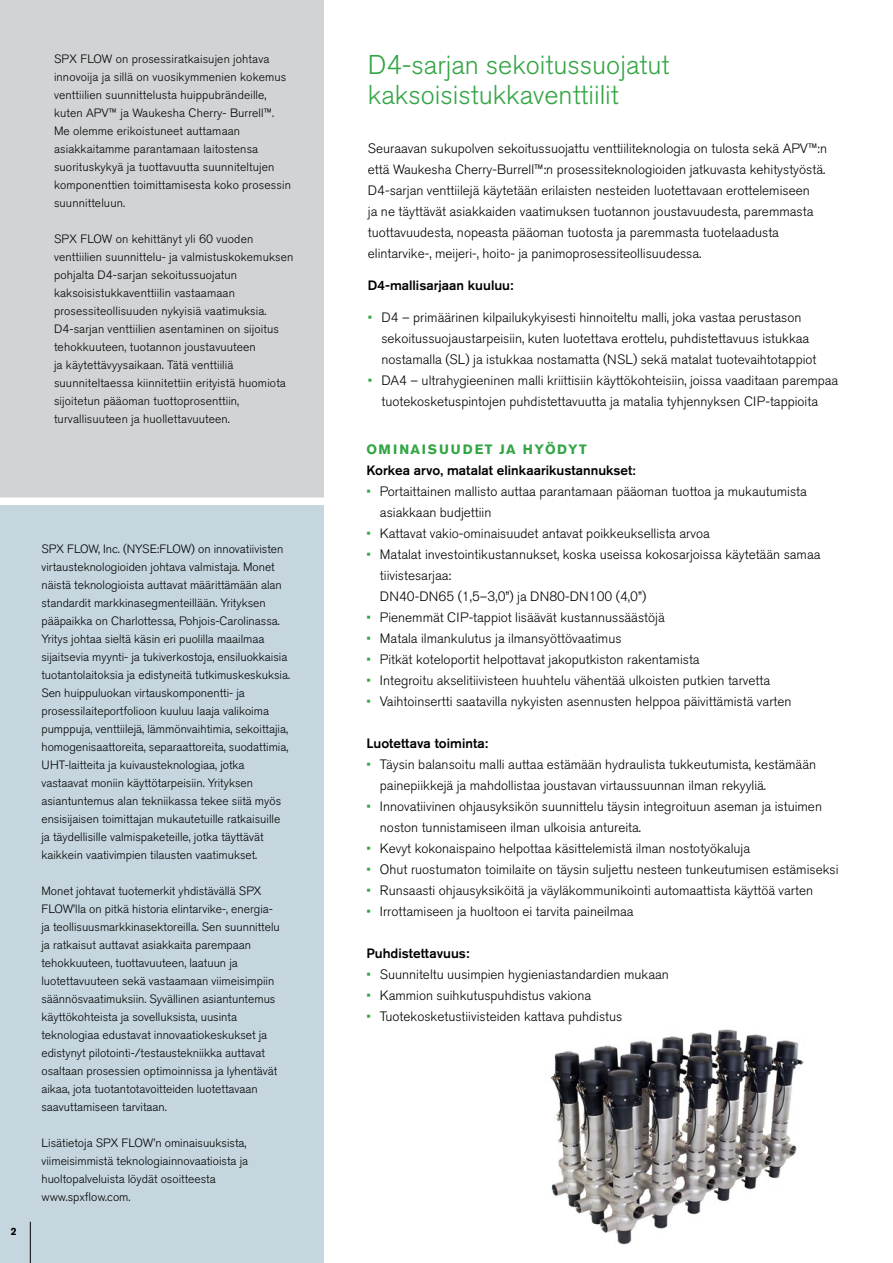
<style>
.page{position:relative;width:893px;height:1263px;background:#fff}
.page>*{position:absolute;margin:0;border:0;box-sizing:border-box;transform-origin:0 0}
.Body_Copy_Headline{font:300 27px/30px "Akzidenz Grotesk BE";color:#33a544}
.Body_Copy__16pt_Lead{font:300 13.5px/21px "Akzidenz Grotesk BE";color:#000}
.Body_Copy_Sub-Headli{font:500 13.5px "Akzidenz Grotesk BE";color:#000}
.Body_Copy__16pt_Lead-2{font:500 13.5px "Akzidenz Grotesk BE";color:#000}
.Body_Copy_Headline-2{font:700 13.5px "Akzidenz Grotesk BE";letter-spacing:.11em;color:#33a544}
.Boxed_Body_Copy{font:300 12px/18px "Akzidenz Grotesk BE";color:#000}
.t1{font:700 10.5px "Akzidenz Grotesk BE";color:#000}
.s1{color:#33a544}
.s2{font-size:12.75px}
</style>
<div class="page">
<div style="left:0;top:502px;width:324px;height:761px;background:#c5d6df"></div>
<div style="left:0;top:0;width:324px;height:502px;background:#d1d3d4"></div>
<div style="left:0;top:497px;width:324px;height:8px;background:#fff"></div>
<hr style="left:30px;top:1222px;width:1px;height:41px;background:#000">
<img style="left:550px;top:1029px;width:254px;height:216px">
<p class="Boxed_Body_Copy" style="left:54px;top:50px;width:238px">SPX FLOW on prosessiratkaisujen johtava innovoija ja sillä on vuosikymmenien kokemus venttiilien suunnittelusta huippubrändeille, kuten APV™ ja Waukesha Cherry- Burrell™.<br>Me olemme erikoistuneet auttamaan asiakkaitamme parantamaan laitostensa suorituskykyä ja tuottavuutta suunniteltujen komponenttien toimittamisesta koko prosessin suunnitteluun.</p>
<p class="Boxed_Body_Copy" style="left:54px;top:230px;width:241px">SPX FLOW on kehittänyt yli 60 vuoden venttiilien suunnittelu- ja valmistuskokemuksen pohjalta D4-sarjan sekoitussuojatun kaksoisistukkaventtiilin vastaamaan prosessiteollisuuden nykyisiä vaatimuksia.<br>D4-sarjan venttiilien asentaminen on sijoitus tehokkuuteen, tuotannon joustavuuteen<br>ja käytettävyysaikaan. Tätä venttiiliä suunniteltaessa kiinnitettiin erityistä huomiota sijoitetun pääoman tuottoprosenttiin, turvallisuuteen ja huollettavuuteen.</p>
<p class="t1" style="left:11px;top:1225px;width:7px">2</p>
<p class="Boxed_Body_Copy" style="left:41px;top:540px;width:250px">SPX FLOW, Inc. (NYSE:FLOW) on innovatiivisten virtausteknologioiden johtava valmistaja. Monet näistä teknologioista auttavat määrittämään alan standardit markkinasegmenteillään. Yrityksen pääpaikka on Charlottessa, Pohjois-Carolinassa.<br>Yritys johtaa sieltä käsin eri puolilla maailmaa sijaitsevia myynti- ja tukiverkostoja, ensiluokkaisia tuotantolaitoksia ja edistyneitä tutkimuskeskuksia.<br>Sen huippuluokan virtauskomponentti- ja prosessilaiteportfolioon kuuluu laaja valikoima pumppuja, venttiilejä, lämmönvaihtimia, sekoittajia, homogenisaattoreita, separaattoreita, suodattimia, UHT-laitteita ja kuivausteknologiaa, jotka vastaavat moniin käyttötarpeisiin. Yrityksen asiantuntemus alan tekniikassa tekee siitä myös ensisijaisen toimittajan mukautetuille ratkaisuille ja täydellisille valmispaketeille, jotka täyttävät kaikkein vaativimpien tilausten vaatimukset.</p>
<p class="Boxed_Body_Copy" style="left:41px;top:882px;width:240px">Monet johtavat tuotemerkit yhdistävällä SPX FLOW’lla on pitkä historia elintarvike-, energia&shy;ja teollisuusmarkkinasektoreilla. Sen suunnittelu ja ratkaisut auttavat asiakkaita parempaan tehokkuuteen, tuottavuuteen, laatuun ja luotettavuuteen sekä vastaamaan viimeisimpiin säännösvaatimuksiin. Syvällinen asiantuntemus käyttökohteista ja sovelluksista, uusinta teknologiaa edustavat innovaatiokeskukset ja edistynyt pilotointi-/testaustekniikka auttavat osaltaan prosessien optimoinnissa ja lyhentävät aikaa, jota tuotantotavoitteiden luotettavaan saavuttamiseen tarvitaan.</p>
<p class="Boxed_Body_Copy" style="left:41px;top:1134px;width:208px">Lisätietoja SPX FLOW’n ominaisuuksista, viimeisimmistä teknologiainnovaatioista ja huoltopalveluista löydät osoitteesta www.spxflow.com.</p>
<p class="Body_Copy_Headline" style="left:368px;top:50px;width:303px">D4-sarjan sekoitussuojatut kaksoisistukkaventtiilit</p>
<p class="Body_Copy__16pt_Lead" style="left:368px;top:139px;width:461px">Seuraavan sukupolven sekoitussuojattu venttiiliteknologia on tulosta sekä APV™:n että Waukesha Cherry-Burrell™:n prosessiteknologioiden jatkuvasta kehitystyöstä.<br>D4-sarjan venttiilejä käytetään erilaisten nesteiden luotettavaan erottelemiseen<br>ja ne täyttävät asiakkaiden vaatimuksen tuotannon joustavuudesta, paremmasta tuottavuudesta, nopeasta pääoman tuotosta ja paremmasta tuotelaadusta elintarvike-, meijeri-, hoito- ja panimoprosessiteollisuudessa.</p>
<p class="Body_Copy__16pt_Lead-2" style="left:368px;top:277px;width:147px">D4-mallisarjaan kuuluu:</p>
<p class="Body_Copy__16pt_Lead" style="left:381px;top:307px;width:437px;text-indent:-14px"><span class="s1">•</span> D4 – primäärinen kilpailukykyisesti hinnoiteltu malli, joka vastaa perustason sekoitussuojaustarpeisiin, kuten luotettava erottelu, puhdistettavuus istukkaa nostamalla (SL) ja istukkaa nostamatta (NSL) sekä matalat tuotevaihtotappiot</p>
<p class="Body_Copy__16pt_Lead" style="left:368px;top:370px;width:472px;text-align:center"><span class="s1">•</span> DA4 – ultrahygieeninen malli kriittisiin käyttökohteisiin, joissa vaaditaan parempaa tuotekosketuspintojen puhdistettavuutta ja matalia tyhjennyksen CIP-tappioita</p>
<p class="Body_Copy_Headline-2" style="left:366px;top:441px;width:222px">OMINAISUUDET JA HYÖDYT</p>
<p class="Body_Copy_Sub-Headli" style="left:366px;top:462px;width:271px">Korkea arvo, matalat elinkaarikustannukset<span class="s2">:</span></p>
<p class="Body_Copy__16pt_Lead" style="left:380px;top:481px;width:428px;text-indent:-14px"><span class="s1">•</span> Portaittainen mallisto auttaa parantamaan pääoman tuottoa ja mukautumista asiakkaan budjettiin</p>
<p class="Body_Copy__16pt_Lead" style="left:366px;top:523px;width:345px"><span class="s1">•</span> Kattavat vakio-ominaisuudet antavat poikkeuksellista arvoa</p>
<p class="Body_Copy__16pt_Lead" style="left:380px;top:544px;width:442px;text-indent:-14px"><span class="s1">•</span> Matalat investointikustannukset, koska useissa kokosarjoissa käytetään samaa tiivistesarjaa:<br>DN40-DN65 (1,5–3,0”) ja DN80-DN100 (4,0”)</p>
<p class="Body_Copy__16pt_Lead" style="left:366px;top:607px;width:300px"><span class="s1">•</span> Pienemmät CIP-tappiot lisäävät kustannussäästöjä</p>
<p class="Body_Copy__16pt_Lead" style="left:366px;top:628px;width:257px"><span class="s1">•</span> Matala ilmankulutus ja ilmansyöttövaatimus</p>
<p class="Body_Copy__16pt_Lead" style="left:366px;top:649px;width:335px"><span class="s1">•</span> Pitkät koteloportit helpottavat jakoputkiston rakentamista</p>
<p class="Body_Copy__16pt_Lead" style="left:366px;top:670px;width:405px"><span class="s1">•</span> Integroitu akselitiivisteen huuhtelu vähentää ulkoisten putkien tarvetta</p>
<p class="Body_Copy__16pt_Lead" style="left:366px;top:691px;width:427px"><span class="s1">•</span> Vaihtoinsertti saatavilla nykyisten asennusten helppoa päivittämistä varten</p>
<p class="Body_Copy_Sub-Headli" style="left:366px;top:735px;width:123px">Luotettava toiminta:</p>
<p class="Body_Copy__16pt_Lead" style="left:380px;top:754px;width:438px;text-indent:-14px"><span class="s1">•</span> Täysin balansoitu malli auttaa estämään hydraulista tukkeutumista, kestämään painepiikkejä ja mahdollistaa joustavan virtaussuunnan ilman rekyyliä.</p>
<p class="Body_Copy__16pt_Lead" style="left:380px;top:796px;width:444px;text-indent:-14px"><span class="s1">•</span> Innovatiivinen ohjausyksikön suunnittelu täysin integroituun aseman ja istuimen noston tunnistamiseen ilman ulkoisia antureita.</p>
<p class="Body_Copy__16pt_Lead" style="left:366px;top:838px;width:385px"><span class="s1">•</span> Kevyt kokonaispaino helpottaa käsittelemistä ilman nostotyökaluja</p>
<p class="Body_Copy__16pt_Lead" style="left:366px;top:859px;width:474px"><span class="s1">•</span> Ohut ruostumaton toimilaite on täysin suljettu nesteen tunkeutumisen estämiseksi</p>
<p class="Body_Copy__16pt_Lead" style="left:366px;top:880px;width:448px"><span class="s1">•</span> Runsaasti ohjausyksiköitä ja väyläkommunikointi automaattista käyttöä varten</p>
<p class="Body_Copy__16pt_Lead" style="left:366px;top:901px;width:269px"><span class="s1">•</span> Irrottamiseen ja huoltoon ei tarvita paineilmaa</p>
<p class="Body_Copy_Sub-Headli" style="left:366px;top:945px;width:104px">Puhdistettavuus:</p>
<p class="Body_Copy__16pt_Lead" style="left:366px;top:964px;width:304px"><span class="s1">•</span> Suunniteltu uusimpien hygieniastandardien mukaan</p>
<p class="Body_Copy__16pt_Lead" style="left:366px;top:985px;width:226px"><span class="s1">•</span> Kammion suihkutuspuhdistus vakiona</p>
<p class="Body_Copy__16pt_Lead" style="left:366px;top:1006px;width:257px"><span class="s1">•</span> Tuotekosketustiivisteiden kattava puhdistus</p>
</div>
